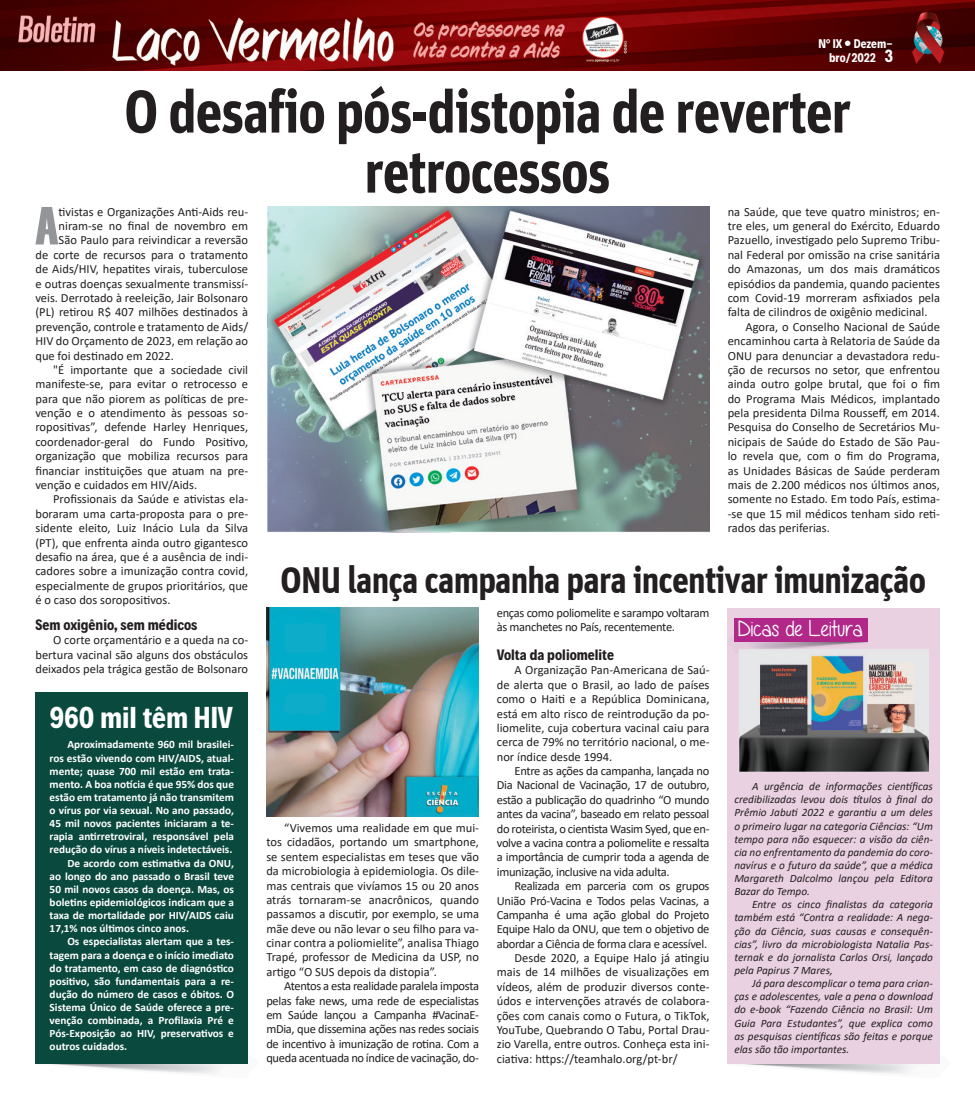
<style>
.page{position:relative;width:975px;height:1099px;background:#fff}
.page>*{position:absolute;margin:0;border:0;box-sizing:border-box;transform-origin:0 0}
.titulo{font:700 60px/60px "Unit";letter-spacing:-.025em;color:#231f20;text-align:center;scale:.9 1}
.Corpo_do_texto{font:53.5px "Haettenschweiler";color:#939598}
.titulo-2{font:700 37.5px "Unit";letter-spacing:-.025em;color:#231f20;scale:.9 1}
.titulo-3{font:700 30px "Decalotype";color:#fff}
.Corpo_do_texto-2{font:22.5px "Anjelika Rose";color:#fff}
.intertitulos{font:700 15px "Decalotype";color:#231f20}
.Corpo_do_texto-3{font:12.5px/14.4px "Calibri";color:#231f20;text-align:justify}
.Corpo_do_texto-4{font:12.5px/14.4px "Calibri";letter-spacing:-.025em;color:#231f20}
.t1{font:700 12.5px/14.4px "Decalotype";color:#fff;text-align:right}
.Corpo_do_texto-5{font:700 11.25px/13.1px "Calibri";color:#fff;text-align:justify}
.Corpo_do_texto-6{font:italic 11.25px/13.1px "Calibri";color:#231f20;text-align:justify}
.s1{font-size:17.5px}
</style>
<div class="page">
<img style="left:0;top:0;width:974px;height:71px">
<img style="left:35px;top:1063px;width:213px;height:11px">
<div style="left:35px;top:691px;width:213px;height:372px;background:#0a493e"></div>
<div style="left:727px;top:607px;width:212px;height:456px;background:#e9d1e2"></div>
<img style="left:267px;top:607px;width:211px;height:209px">
<img style="left:734px;top:641px;width:133px;height:8px">
<div style="left:734px;top:618px;width:133px;height:23px;background:#b12888"></div>
<img style="left:739px;top:649px;width:189px;height:123px">
<img style="left:267px;top:206px;width:442px;height:326px">
<svg style="left:845px;top:41px;width:5px;height:5px"></svg>
<p class="t1" style="left:818px;top:35px;width:76px">Nº IX Dezem&shy;bro/2022 <span class="s1">3</span></p>
<p class="titulo" style="left:124px;top:80px;width:809px">O desafio pós-distopia de reverter retrocessos</p>
<p class="Corpo_do_texto" style="left:35px;top:189px;width:25px">A</p>
<p class="Corpo_do_texto-3" style="left:59px;top:204px;width:191px">tivistas e Organizações Anti-Aids reu-</p>
<p class="Corpo_do_texto-3" style="left:59px;top:218px;width:191px">niram-se no final de novembro em</p>
<p class="Corpo_do_texto-3" style="left:59px;top:233px;width:191px">São Paulo para reivindicar a reversão</p>
<p class="Corpo_do_texto-3" style="left:35px;top:247px;width:214px">de corte de recursos para o tratamento</p>
<p class="Corpo_do_texto-3" style="left:35px;top:261px;width:214px">de Aids/HIV, hepatites virais, tuberculose</p>
<p class="Corpo_do_texto-3" style="left:35px;top:276px;width:214px">e outras doenças sexualmente transmissí-</p>
<p class="Corpo_do_texto-3" style="left:35px;top:290px;width:214px">veis. Derrotado à reeleição, Jair Bolsonaro</p>
<p class="Corpo_do_texto-3" style="left:35px;top:305px;width:214px">(PL) retirou R$ 407 milhões destinados à</p>
<p class="Corpo_do_texto-3" style="left:35px;top:319px;width:214px">prevenção, controle e tratamento de Aids/</p>
<p class="Corpo_do_texto-3" style="left:35px;top:333px;width:214px">HIV do Orçamento de 2023, em relação ao</p>
<p class="Corpo_do_texto-3" style="left:35px;top:348px;width:140px">que foi destinado em 2022.</p>
<p class="Corpo_do_texto-3" style="left:35px;top:362px;width:214px;text-indent:18px">"É importante que a sociedade civil manifeste-se, para evitar o retrocesso e para que não piorem as políticas de pre&shy;venção e o atendimento às pessoas so&shy;ropositivas”, defende Harley Henriques, coordenador-geral do Fundo Positivo, organização que mobiliza recursos para financiar instituições que atuam na pre&shy;venção e cuidados em HIV/Aids.</p>
<p class="Corpo_do_texto-3" style="left:35px;top:491px;width:214px;text-indent:18px">Profissionais da Saúde e ativistas ela&shy;boraram uma carta-proposta para o pre&shy;sidente eleito, Luiz Inácio Lula da Silva (PT), que enfrenta ainda outro gigantesco desafio na área, que é a ausência de indi&shy;cadores sobre a imunização contra covid, especialmente de grupos prioritários, que é o caso dos soropositivos.</p>
<p class="intertitulos" style="left:35px;top:614px;width:163px">Sem oxigênio, sem médicos</p>
<p class="Corpo_do_texto-3" style="left:35px;top:632px;width:214px;text-indent:18px">O corte orçamentário e a queda na co&shy;bertura vacinal são alguns dos obstáculos deixados pela trágica gestão de Bolsonaro</p>
<p class="titulo-3" style="left:50px;top:696px;width:184px">960 mil têm HIV</p>
<p class="Corpo_do_texto-5" style="left:50px;top:738px;width:186px;text-indent:18px">Aproximadamente 960 mil brasilei&shy;ros estão vivendo com HIV/AIDS, atual&shy;mente; quase 700 mil estão em trata&shy;mento. A boa notícia é que 95% dos que estão em tratamento já não transmitem o vírus por via sexual. No ano passado, 45 mil novos pacientes iniciaram a te&shy;rapia antirretroviral, responsável pela redução do vírus a níveis indetectáveis.</p>
<p class="Corpo_do_texto-5" style="left:50px;top:856px;width:186px;text-indent:18px">De acordo com estimativa da ONU, ao longo do ano passado o Brasil teve 50 mil novos casos da doença. Mas, os boletins epidemiológicos indicam que a taxa de mortalidade por HIV/AIDS caiu 17,1% nos últimos cinco anos.</p>
<p class="Corpo_do_texto-5" style="left:50px;top:934px;width:186px;text-indent:18px">Os especialistas alertam que a tes&shy;tagem para a doença e o início imediato do tratamento, em caso de diagnóstico positivo, são fundamentais para a re&shy;dução do número de casos e óbitos. O Sistema Único de Saúde oferece a pre&shy;venção combinada, a Profilaxia Pré e Pós-Exposição ao HIV, preservativos e outros cuidados.</p>
<p class="Corpo_do_texto-3" style="left:727px;top:204px;width:214px">na Saúde, que teve quatro ministros; en&shy;tre eles, um general do Exército, Eduardo Pazuello, investigado pelo Supremo Tribu&shy;nal Federal por omissão na crise sanitária do Amazonas, um dos mais dramáticos episódios da pandemia, quando pacientes com Covid-19 morreram asfixiados pela falta de cilindros de oxigênio medicinal.</p>
<p class="Corpo_do_texto-3" style="left:727px;top:319px;width:214px;text-indent:18px">Agora, o Conselho Nacional de Saúde encaminhou carta à Relatoria de Saúde da ONU para denunciar a devastadora redu&shy;ção de recursos no setor, que enfrentou ainda outro golpe brutal, que foi o fim do Programa Mais Médicos, implantado pela presidenta Dilma Rousseff, em 2014.<br>Pesquisa do Conselho de Secretários Mu&shy;nicipais de Saúde do Estado de São Pau&shy;lo revela que, com o fim do Programa, as Unidades Básicas de Saúde perderam mais de 2.200 médicos nos últimos anos, somente no Estado. Em todo País, estima--se que 15 mil médicos tenham sido reti&shy;rados das periferias.</p>
<p class="titulo-2" style="left:280px;top:557px;width:719px">ONU lança campanha para incentivar imunização</p>
<p class="Corpo_do_texto-4" style="left:497px;top:605px;width:214px">enças como poliomelite e sarampo voltaram às manchetes no País, recentemente.</p>
<p class="intertitulos" style="left:497px;top:644px;width:119px">Volta da poliomelite</p>
<p class="Corpo_do_texto-3" style="left:497px;top:662px;width:214px;text-indent:18px">A Organização Pan-Americana de Saú&shy;de alerta que o Brasil, ao lado de países como o Haiti e a República Dominicana, está em alto risco de reintrodução da po&shy;liomelite, cuja cobertura vacinal caiu para cerca de 79% no território nacional, o me&shy;nor índice desde 1994.</p>
<p class="Corpo_do_texto-3" style="left:497px;top:763px;width:214px;text-indent:18px">Entre as ações da campanha, lançada no Dia Nacional de Vacinação, 17 de outubro, estão a publicação do quadrinho “O mundo antes da vacina”, baseado em relato pessoal do roteirista, o cientista Wasim Syed, que en&shy;volve a vacina contra a poliomelite e ressalta a importância de cumprir toda a agenda de imunização, inclusive na vida adulta.</p>
<p class="Corpo_do_texto-3" style="left:497px;top:878px;width:214px;text-indent:18px">Realizada em parceria com os grupos União Pró-Vacina e Todos pelas Vacinas, a Campanha é uma ação global do Projeto Equipe Halo da ONU, que tem o objetivo de abordar a Ciência de forma clara e acessível.</p>
<p class="Corpo_do_texto-3" style="left:497px;top:950px;width:214px;text-indent:18px">Desde 2020, a Equipe Halo já atingiu mais de 14 milhões de visualizações em vídeos, além de produzir diversos conte&shy;údos e intervenções através de colabora&shy;ções com canais como o Futura, o TikTok, YouTube, Quebrando O Tabu, Portal Drau&shy;zio Varella, entre outros. Conheça esta ini&shy;ciativa: https://teamhalo.org/pt-br/</p>
<p class="Corpo_do_texto-2" style="left:737px;top:616px;width:126px">Dicas de Leitura</p>
<p class="Corpo_do_texto-6" style="left:734px;top:779px;width:200px;text-indent:18px">A urgência de informações científicas credibilizadas levou dois títulos à final do Prêmio Jabuti 2022 e garantiu a um deles o primeiro lugar na categoria Ciências: “Um tempo para não esquecer: a visão da ciên&shy;cia no enfrentamento da pandemia do coro&shy;navírus e o futuro da saúde”, que a médica Margareth Dalcolmo lançou pela Editora Bazar do Tempo.</p>
<p class="Corpo_do_texto-6" style="left:734px;top:897px;width:200px;text-indent:18px">Entre os cinco finalistas da categoria também está “Contra a realidade: A nega&shy;ção da Ciência, suas causas e consequên&shy;cias”, livro da microbiologista Natalia Pas&shy;ternak e do jornalista Carlos Orsi, lançado pela Papirus 7 Mares,</p>
<p class="Corpo_do_texto-6" style="left:734px;top:976px;width:200px;text-indent:18px">Já para descomplicar o tema para crian&shy;ças e adolescentes, vale a pena o download do e-book “Fazendo Ciência no Brasil: Um Guia Para Estudantes”, que explica como as pesquisas científicas são feitas e porque elas são tão importantes.</p>
<p class="Corpo_do_texto-3" style="left:266px;top:820px;width:214px;text-indent:18px">“Vivemos uma realidade em que mui&shy;tos cidadãos, portando um smartphone, se sentem especialistas em teses que vão da microbiologia à epidemiologia. Os dile&shy;mas centrais que vivíamos 15 ou 20 anos atrás tornaram-se anacrônicos, quando passamos a discutir, por exemplo, se uma mãe deve ou não levar o seu filho para va&shy;cinar contra a poliomielite”, analisa Thiago Trapé, professor de Medicina da USP, no artigo “O SUS depois da distopia”.</p>
<p class="Corpo_do_texto-3" style="left:266px;top:978px;width:214px;text-indent:18px">Atentos a esta realidade paralela imposta pelas fake news, uma rede de especialistas em Saúde lançou a Campanha #VacinaE&shy;mDia, que dissemina ações nas redes sociais de incentivo à imunização de rotina. Com a queda acentuada no índice de vacinação, do-</p>
</div>
